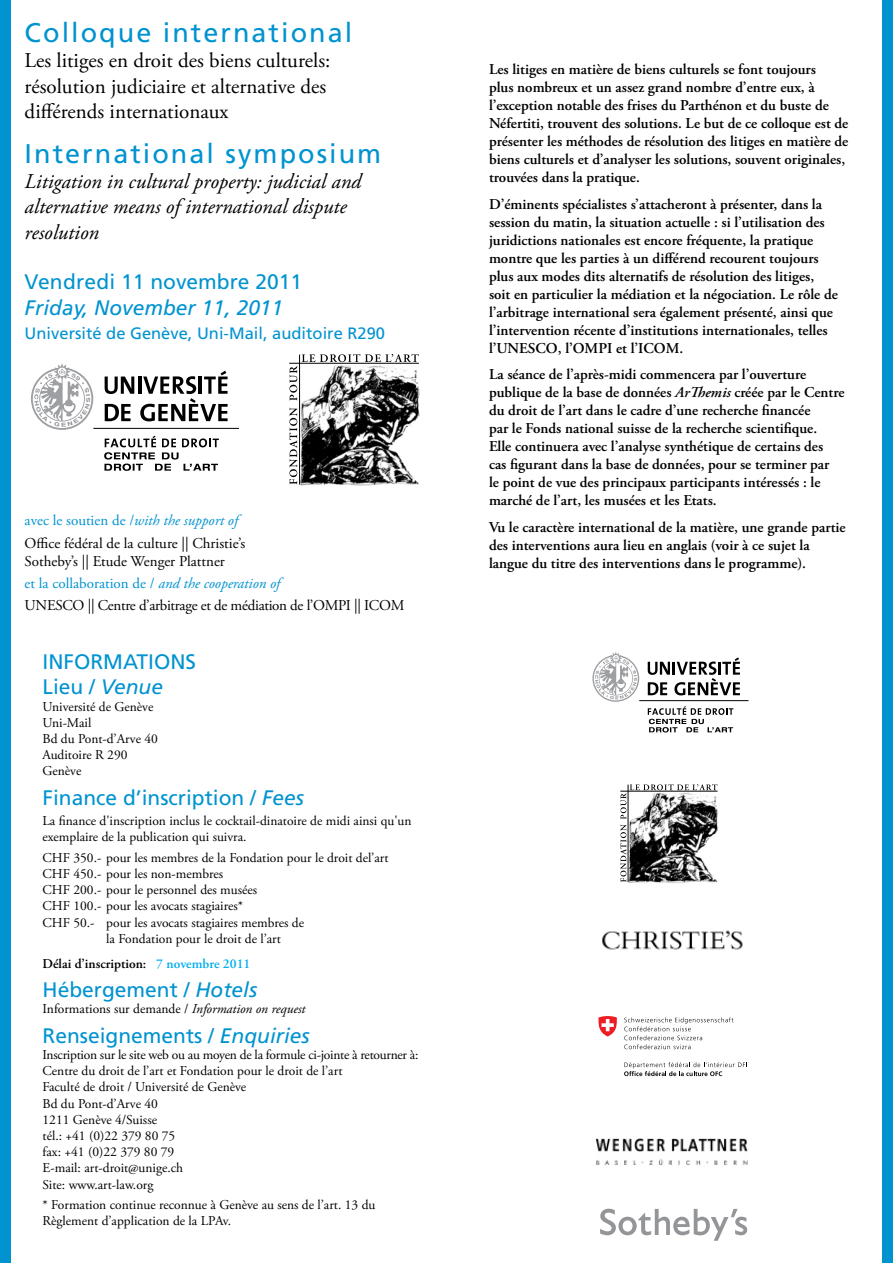
<style>
.page{position:relative;width:893px;height:1263px;background:#fff}
.page>*{position:absolute;margin:0;border:0;box-sizing:border-box;transform-origin:0 0}
.t1{font:27px "Frutiger";letter-spacing:.075em;color:#0093d0}
.t2{font:21px/25.2px "Frutiger";color:#0093d0}
.t3{font:21px/25.2px "Adobe Garamond Pro";color:#000}
.t4{font:italic 21px/25.2px "Adobe Garamond Pro";color:#000}
.t5{font:italic 21px "Frutiger";color:#0093d0}
.t6{font:16.5px "Frutiger";color:#0093d0}
.t7{font:600 15px/18px "Adobe Garamond Pro";color:#000}
.t8{font:15px/22.2px "Adobe Garamond Pro";letter-spacing:-.02em;color:#000}
.t9{font:15px/22.2px "Adobe Garamond Pro";color:#000}
.t10{font:13.5px/16.2px "Adobe Garamond Pro";color:#000}
.t11{font:600 13.5px "Adobe Garamond Pro";color:#000}
.s1{color:#0093d0}
.s2{font-style:italic;color:#0093d0}
.s3{font-style:italic}
.s4{color:#00aeef}
</style>
<div class="page">
<svg style="left:105px;top:376px;width:29px;height:18px"></svg>
<hr style="left:138px;top:376px;width:3px;height:18px;background:#000">
<svg style="left:105px;top:404px;width:26px;height:17px"></svg>
<svg style="left:140px;top:371px;width:88px;height:50px"></svg>
<svg style="left:31px;top:363px;width:62px;height:67px"></svg>
<hr style="left:93px;top:428px;width:146px;height:1px;background:#000">
<svg style="left:104px;top:436px;width:115px;height:35px"></svg>
<img style="left:300px;top:389px;width:120px;height:97px">
<svg style="left:289px;top:354px;width:130px;height:130px"></svg>
<hr style="left:289px;top:363px;width:130px;height:1px;background:#000">
<hr style="left:299px;top:355px;width:1px;height:129px;background:#000">
<div style="left:882px;top:0;width:11px;height:1263px;background:#0093d0"></div>
<div style="left:0;top:0;width:11px;height:1263px;background:#0093d0"></div>
<svg style="left:648px;top:657px;width:92px;height:38px"></svg>
<svg style="left:592px;top:653px;width:47px;height:49px"></svg>
<hr style="left:639px;top:700px;width:109px;height:1px;background:#000">
<svg style="left:648px;top:706px;width:85px;height:26px"></svg>
<img style="left:628px;top:809px;width:90px;height:74px">
<svg style="left:620px;top:784px;width:97px;height:98px"></svg>
<hr style="left:620px;top:791px;width:97px;height:1px;background:#000">
<hr style="left:628px;top:785px;width:1px;height:97px;background:#000">
<svg style="left:624px;top:1017px;width:109px;height:32px"></svg>
<svg style="left:624px;top:1062px;width:123px;height:14px"></svg>
<svg style="left:598px;top:1016px;width:19px;height:20px"></svg>
<img style="left:602px;top:930px;width:141px;height:20px">
<svg style="left:600px;top:1209px;width:147px;height:32px"></svg>
<img style="left:596px;top:1138px;width:152px;height:27px">
<h1 class="t1" style="left:25px;top:17px;width:329px">Colloque international</h1>
<h2 class="t3" style="left:25px;top:49px;width:307px">Les litiges en droit des biens culturels: résolution judiciaire et alternative des différends internationaux</h2>
<h1 class="t1" style="left:25px;top:138px;width:358px">International symposium</h1>
<h2 class="t4" style="left:25px;top:170px;width:338px">Litigation in cultural property: judicial and alternative means of international dispute resolution</h2>
<h2 class="t2" style="left:25px;top:269px;width:279px">Vendredi 11 novembre 2011</h2>
<h2 class="t5" style="left:25px;top:295px;width:260px">Friday, November 11, 2011</h2>
<p class="t6" style="left:25px;top:323px;width:362px">Université de Genève, Uni-Mail, auditoire R290</p>
<p class="t9" style="left:25px;top:510px;width:222px"><span class="s1">avec le soutien de /</span><span class="s2">with the support of<br></span>Office fédéral de la culture || Christie’s</p>
<p class="t8" style="left:25px;top:550px;width:381px">Sotheby’s || Etude Wenger Plattner<br><span class="s1">et la collaboration de /</span> <span class="s2">and the cooperation of<br></span>UNESCO || Centre d’arbitrage et de médiation de l’OMPI || ICOM</p>
<h2 class="t2" style="left:43px;top:649px;width:155px">INFORMATIONS<br>Lieu / <span class="s3">Venue</span></h2>
<p class="t10" style="left:43px;top:699px;width:117px">Université de Genève<br>Uni-Mail<br>Bd du Pont-d’Arve 40<br>Auditoire R 290<br>Genève</p>
<h2 class="t2" style="left:43px;top:785px;width:263px">Finance d’inscription / <span class="s3">Fees</span></h2>
<p class="t10" style="left:43px;top:813px;width:371px">La finance d'inscription inclus le cocktail-dinatoire de midi ainsi qu'un exemplaire de la publication qui suivra.</p>
<p class="t10" style="left:43px;top:850px;width:348px">CHF 350.- pour les membres de la Fondation pour le droit del’art</p>
<p class="t10" style="left:43px;top:866px;width:182px">CHF 450.- pour les non-membres</p>
<p class="t10" style="left:43px;top:882px;width:216px">CHF 200.- pour le personnel des musées</p>
<p class="t10" style="left:43px;top:898px;width:202px">CHF 100.- pour les avocats stagiaires*</p>
<p class="t10" style="left:43px;top:915px;width:263px">CHF 50.- pour les avocats stagiaires membres de</p>
<p class="t10" style="left:106px;top:931px;width:176px">la Fondation pour le droit de l’art</p>
<p class="t11" style="left:43px;top:955px;width:209px">Délai d’inscription: <span class="s4">7 novembre 2011</span></p>
<h2 class="t2" style="left:43px;top:977px;width:216px">Hébergement / <span class="s3">Hotels</span></h2>
<p class="t10" style="left:43px;top:1001px;width:264px">Informations sur demande / <span class="s3">Information on request</span></p>
<h2 class="t2" style="left:43px;top:1022px;width:269px">Renseignements / <span class="s3">Enquiries</span></h2>
<p class="t10" style="left:43px;top:1047px;width:377px">Inscription sur le site web ou au moyen de la formule ci-jointe à retourner à:<br>Centre du droit de l’art et Fondation pour le droit de l’art<br>Faculté de droit / Université de Genève<br>Bd du Pont-d’Arve 40<br>1211 Genève 4/Suisse<br>tél.: +41 (0)22 379 80 75<br>fax: +41 (0)22 379 80 79<br>E-mail: art-droit@unige.ch<br>Site: www.art-law.org</p>
<p class="t10" style="left:43px;top:1197px;width:334px">* Formation continue reconnue à Genève au sens de l’art. 13 du<br>Règlement d’application de la LPAv.</p>
<p class="t7" style="left:489px;top:61px;width:361px">Les litiges en matière de biens culturels se font toujours<br>plus nombreux et un assez grand nombre d’entre eux, à l’exception notable des frises du Parthénon et du buste de Néfertiti, trouvent des solutions. Le but de ce colloque est de présenter les méthodes de résolution des litiges en matière de biens culturels et d’analyser les solutions, souvent originales, trouvées dans la pratique.</p>
<p class="t7" style="left:489px;top:195px;width:350px">D’éminents spécialistes s’attacheront à présenter, dans la session du matin, la situation actuelle : si l’utilisation des juridictions nationales est encore fréquente, la pratique montre que les parties à un différend recourent toujours plus aux modes dits alternatifs de résolution des litiges, soit en particulier la médiation et la négociation. Le rôle de l’arbitrage international sera également présenté, ainsi que l’intervention récente d’institutions internationales, telles l’UNESCO, l’OMPI et l’ICOM.</p>
<p class="t7" style="left:489px;top:366px;width:357px">La séance de l’après-midi commencera par l’ouverture publique de la base de données <span class="s3">ArThemis</span> créée par le Centre du droit de l’art dans le cadre d’une recherche financée<br>par le Fonds national suisse de la recherche scientifique.<br>Elle continuera avec l’analyse synthétique de certains des cas figurant dans la base de données, pour se terminer par<br>le point de vue des principaux participants intéressés : le marché de l’art, les musées et les Etats.</p>
<p class="t7" style="left:489px;top:518px;width:358px">Vu le caractère international de la matière, une grande partie des interventions aura lieu en anglais (voir à ce sujet la langue du titre des interventions dans le programme).</p>
</div>
